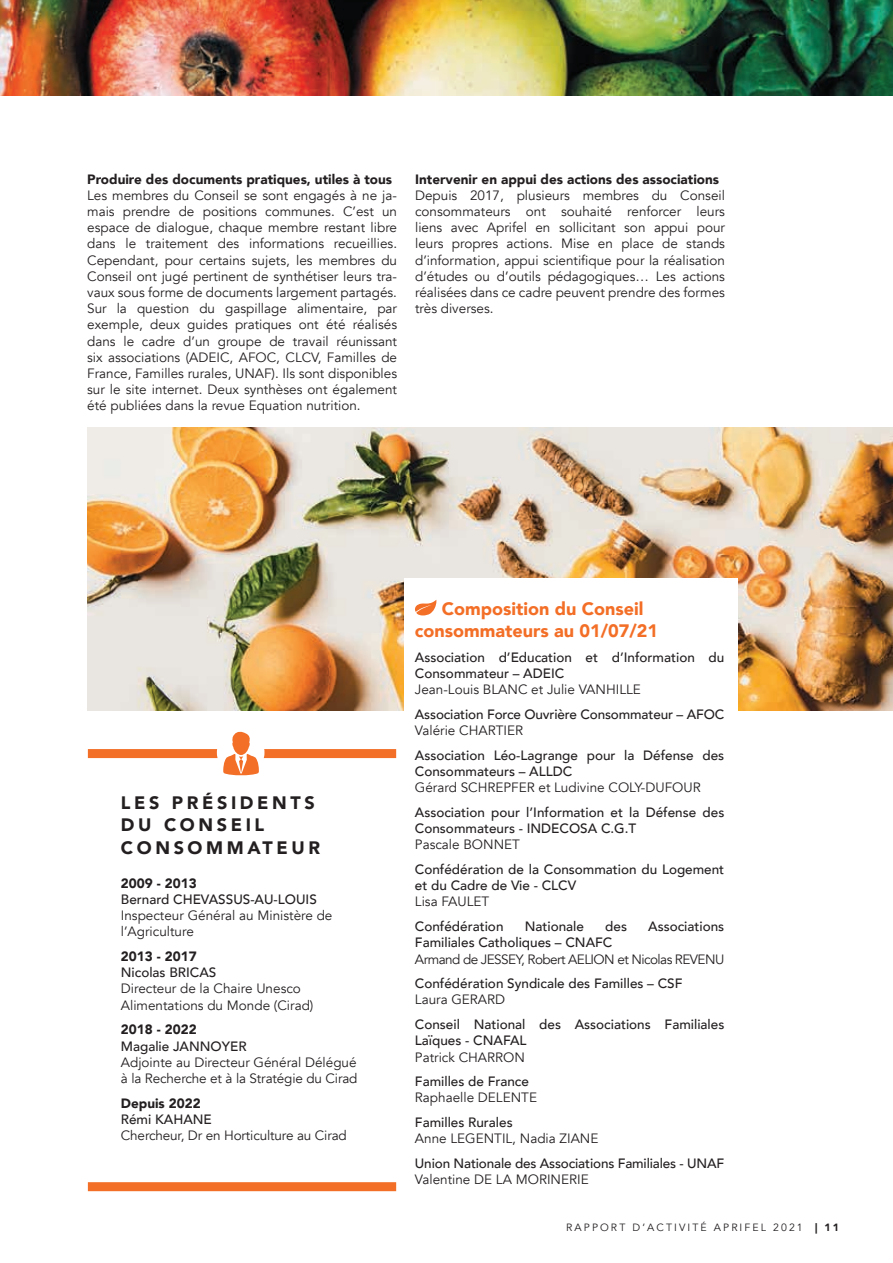
<style>
.page{position:relative;width:893px;height:1263px;background:#fff}
.page>*{position:absolute;margin:0;border:0;box-sizing:border-box;transform-origin:0 0}
.t1{font:900 18px/21.6px "Avenir";color:#f36e26}
.t2{font:900 18px/22.5px "Avenir";letter-spacing:.2em;color:#231f20}
.t3{font:13.5px/16.2px "Avenir";color:#231f20}
.t4{font:500 13.5px/16.2px "Avenir";color:#231f20}
.t5{font:900 13.5px "Avenir";color:#231f20}
.t6{font:13.5px "Avenir";letter-spacing:-.04em;color:#231f20}
.t7{font:10.5px "Avenir";letter-spacing:.2em;color:#231f20}
.s1{font-weight:900}
</style>
<div class="page">
<img style="left:88px;top:427px;width:805px;height:283px">
<div style="left:404px;top:578px;width:333px;height:242px;background:#fff"></div>
<svg style="left:415px;top:600px;width:22px;height:15px"></svg>
<div style="left:88px;top:749px;width:172px;height:9px;background:#f36e26"></div>
<div style="left:88px;top:1182px;width:308px;height:9px;background:#f36e26"></div>
<div style="left:260px;top:749px;width:136px;height:9px;background:#f36e26"></div>
<div style="left:217px;top:729px;width:47px;height:47px;background:#fff;border-radius:50%"></div>
<svg style="left:223px;top:731px;width:36px;height:45px"></svg>
<img style="left:0;top:0;width:893px;height:96px">
<p class="t5" style="left:87px;top:167px;width:306px">Produire des documents pratiques, utiles à tous</p>
<p class="t3" style="left:87px;top:187px;width:311px;text-align:justify">Les membres du Conseil se sont engagés à ne ja&shy;mais prendre de positions communes. C’est un espace de dialogue, chaque membre restant libre dans le traitement des informations recueillies.<br>Cependant, pour certains sujets, les membres du Conseil ont jugé pertinent de synthétiser leurs tra&shy;vaux sous forme de documents largement partagés.<br>Sur la question du gaspillage alimentaire, par exemple, deux guides pratiques ont été réalisés dans le cadre d’un groupe de travail réunissant six associations (ADEIC, AFOC, CLCV, Familles de France, Familles rurales, UNAF). Ils sont disponibles sur le site internet. Deux synthèses ont également été publiées dans la revue Equation nutrition.</p>
<p class="t5" style="left:415px;top:167px;width:305px">Intervenir en appui des actions des associations</p>
<p class="t3" style="left:415px;top:187px;width:311px;text-align:justify">Depuis 2017, plusieurs membres du Conseil consommateurs ont souhaité renforcer leurs liens avec Aprifel en sollicitant son appui pour leurs propres actions. Mise en place de stands d’information, appui scientifique pour la réalisation d’études ou d’outils pédagogiques… Les actions réalisées dans ce cadre peuvent prendre des formes très diverses.</p>
<h1 class="t2" style="left:121px;top:790px;width:201px">LES PRÉSIDENTS<br>DU CONSEIL<br>CONSOMMATEUR</h1>
<p class="t5" style="left:121px;top:871px;width:77px">2009 - 2013</p>
<p class="t4" style="left:121px;top:890px;width:197px">Bernard CHEVASSUS-AU-LOUIS</p>
<p class="t3" style="left:121px;top:908px;width:213px">Inspecteur Général au Ministère de l’Agriculture</p>
<p class="t5" style="left:121px;top:945px;width:77px">2013 - 2017</p>
<p class="t4" style="left:121px;top:964px;width:97px">Nicolas BRICAS</p>
<p class="t3" style="left:121px;top:981px;width:194px">Directeur de la Chaire Unesco<br>Alimentations du Monde (Cirad)</p>
<p class="t5" style="left:121px;top:1018px;width:77px">2018 - 2022</p>
<p class="t4" style="left:121px;top:1037px;width:127px">Magalie JANNOYER</p>
<p class="t3" style="left:121px;top:1054px;width:238px">Adjointe au Directeur Général Délégué à la Recherche et à la Stratégie du Cirad</p>
<p class="t5" style="left:121px;top:1091px;width:81px">Depuis 2022</p>
<p class="t4" style="left:121px;top:1110px;width:93px">Rémi KAHANE</p>
<p class="t3" style="left:121px;top:1127px;width:227px">Chercheur, Dr en Horticulture au Cirad</p>
<h1 class="t1" style="left:415px;top:598px;width:245px;text-indent:27px">Composition du Conseil consommateurs au 01/07/21</h1>
<p class="t4" style="left:415px;top:648px;width:311px">Association d’Education et d’Information du<br>Consommateur – ADEIC</p>
<p class="t3" style="left:415px;top:682px;width:227px">Jean-Louis BLANC et Julie VANHILLE</p>
<p class="t4" style="left:415px;top:705px;width:311px">Association Force Ouvrière Consommateur – AFOC</p>
<p class="t3" style="left:415px;top:723px;width:110px">Valérie CHARTIER</p>
<p class="t4" style="left:415px;top:746px;width:311px">Association Léo-Lagrange pour la Défense des<br>Consommateurs – ALLDC</p>
<p class="t3" style="left:415px;top:780px;width:287px">Gérard SCHREPFER et Ludivine COLY-DUFOUR</p>
<p class="t4" style="left:415px;top:803px;width:311px">Association pour l’Information et la Défense des<br>Consommateurs - INDECOSA C.G.T</p>
<p class="t3" style="left:415px;top:837px;width:107px">Pascale BONNET</p>
<p class="t4" style="left:415px;top:860px;width:311px">Confédération de la Consommation du Logement et du Cadre de Vie - CLCV</p>
<p class="t3" style="left:415px;top:894px;width:76px">Lisa FAULET</p>
<p class="t4" style="left:415px;top:918px;width:90px">Confédération</p>
<p class="t4" style="left:525px;top:918px;width:61px">Nationale</p>
<p class="t4" style="left:605px;top:918px;width:23px">des</p>
<p class="t4" style="left:648px;top:918px;width:78px">Associations</p>
<p class="t4" style="left:415px;top:934px;width:199px">Familiales Catholiques – CNAFC</p>
<p class="t6" style="left:415px;top:951px;width:311px">Armand de JESSEY, Robert AELION et Nicolas REVENU</p>
<p class="t4" style="left:415px;top:975px;width:269px">Confédération Syndicale des Familles – CSF</p>
<p class="t3" style="left:415px;top:992px;width:92px">Laura GERARD</p>
<p class="t4" style="left:415px;top:1016px;width:311px">Conseil National des Associations Familiales<br>Laïques - CNAFAL</p>
<p class="t3" style="left:415px;top:1049px;width:112px">Patrick CHARRON</p>
<p class="t4" style="left:415px;top:1073px;width:116px">Familles de France</p>
<p class="t3" style="left:415px;top:1090px;width:124px">Raphaelle DELENTE</p>
<p class="t4" style="left:415px;top:1114px;width:99px">Familles Rurales</p>
<p class="t3" style="left:415px;top:1131px;width:185px">Anne LEGENTIL, Nadia ZIANE</p>
<p class="t4" style="left:415px;top:1154px;width:311px">Union Nationale des Associations Familiales - UNAF</p>
<p class="t3" style="left:415px;top:1172px;width:175px">Valentine DE LA MORINERIE</p>
<p class="t7" style="left:566px;top:1221px;width:274px">RAPPORT D’ACTIVITÉ APRIFEL 2021 <span class="s1">| 11</span></p>
</div>
